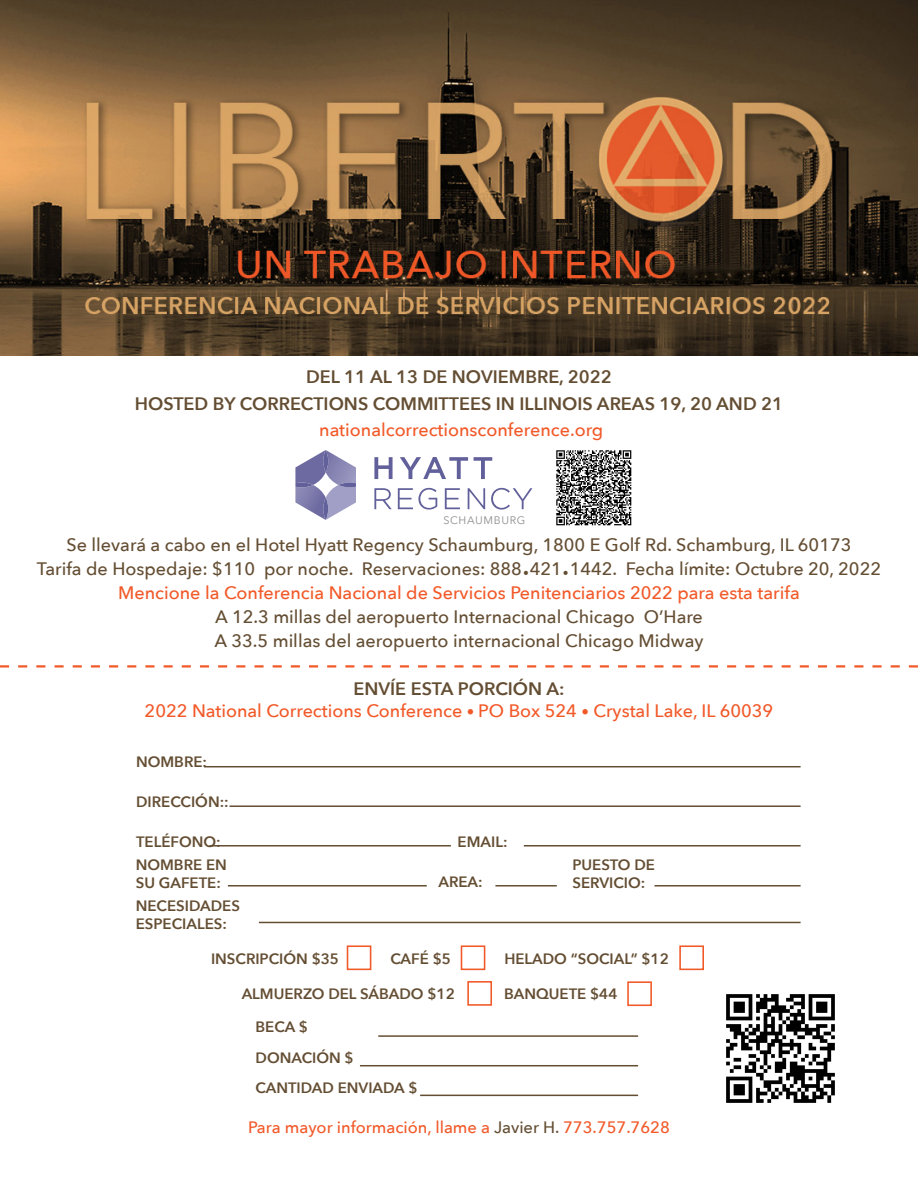
<style>
.page{position:relative;width:918px;height:1188px;background:#fff}
.page>*{position:absolute;margin:0;border:0;box-sizing:border-box;transform-origin:0 0}
.t1{font:500 18px "Avenir Next";color:#644e33}
.t2{font:500 18px "Avenir Next";color:#f25929}
.t3{font:600 18px "Avenir Next";color:#644e33}
.t4{font:500 16.5px "Avenir Next";color:#f25929}
.t5{font:600 15px/18px "Avenir Next";color:#644e33}
.t6{font:10.95px "Avenir Next";letter-spacing:.06em;color:#8b8d90}
.s1{font-size:30px}
.s2{font-size:15px}
.s3{color:#644e33}
</style>
<div class="page">
<img style="left:0;top:0;width:918px;height:355px">
<svg style="left:0;top:665px;width:918px;height:3px"></svg>
<hr style="left:228px;top:885px;width:199px;height:2px;background:#644e33">
<hr style="left:654px;top:885px;width:147px;height:2px;background:#644e33">
<hr style="left:495px;top:885px;width:62px;height:2px;background:#644e33">
<hr style="left:204px;top:766px;width:597px;height:1px;background:#644e33">
<hr style="left:230px;top:805px;width:571px;height:2px;background:#644e33">
<hr style="left:210px;top:845px;width:241px;height:2px;background:#644e33">
<hr style="left:524px;top:845px;width:277px;height:2px;background:#644e33">
<div style="left:347px;top:945px;width:24px;height:25px;border:2px solid #f25929"></div>
<div style="left:467px;top:981px;width:25px;height:25px;border:2px solid #f25929"></div>
<div style="left:627px;top:981px;width:25px;height:25px;border:2px solid #f25929"></div>
<div style="left:461px;top:945px;width:24px;height:25px;border:2px solid #f25929"></div>
<div style="left:679px;top:945px;width:25px;height:25px;border:2px solid #f25929"></div>
<hr style="left:378px;top:1035px;width:260px;height:2px;background:#644e33">
<hr style="left:360px;top:1065px;width:278px;height:1px;background:#644e33">
<hr style="left:420px;top:1095px;width:218px;height:1px;background:#644e33">
<hr style="left:259px;top:922px;width:542px;height:1px;background:#644e33">
<svg style="left:295px;top:450px;width:61px;height:70px"></svg>
<svg style="left:374px;top:488px;width:18px;height:21px"></svg>
<svg style="left:398px;top:488px;width:39px;height:22px"></svg>
<svg style="left:445px;top:488px;width:15px;height:21px"></svg>
<svg style="left:468px;top:488px;width:17px;height:21px"></svg>
<svg style="left:491px;top:488px;width:41px;height:22px"></svg>
<svg style="left:374px;top:457px;width:19px;height:22px"></svg>
<svg style="left:474px;top:457px;width:18px;height:22px"></svg>
<svg style="left:400px;top:457px;width:68px;height:22px"></svg>
<img style="left:556px;top:450px;width:76px;height:76px">
<img style="left:726px;top:994px;width:109px;height:109px">
<p class="t3" style="left:306px;top:362px;width:307px">DEL 11 AL 13 DE NOVIEMBRE, 2022</p>
<p class="t3" style="left:135px;top:388px;width:650px">HOSTED BY CORRECTIONS COMMITTEES IN ILLINOIS AREAS 19, 20 AND 21</p>
<p class="t2" style="left:319px;top:414px;width:285px">nationalcorrectionsconference.org</p>
<p class="t6" style="left:443px;top:510px;width:84px">SCHAUMBURG</p>
<p class="t1" style="left:67px;top:529px;width:786px">Se llevará a cabo en el Hotel Hyatt Regency Schaumburg, 1800 E Golf Rd. Schamburg, IL 60173</p>
<p class="t1" style="left:37px;top:553px;width:846px">Tarifa de Hospedaje: $110 por noche. Reservaciones: 888<span class="s1">.</span>421<span class="s1">.</span>1442. Fecha límite: Octubre 20, 2022</p>
<p class="t2" style="left:118px;top:577px;width:683px">Mencione la Conferencia Nacional de Servicios Penitenciarios 2022 para esta tarifa</p>
<p class="t1" style="left:215px;top:601px;width:489px">A 12.3 millas del aeropuerto Internacional Chicago O’Hare</p>
<p class="t1" style="left:214px;top:625px;width:491px">A 33.5 millas del aeropuerto internacional Chicago Midway</p>
<p class="t3" style="left:353px;top:674px;width:213px">ENVÍE ESTA PORCIÓN A:</p>
<p class="t2" style="left:145px;top:695px;width:630px">2022 National Corrections Conference <span class="s2">•</span> PO Box 524 <span class="s2">•</span> Crystal Lake, IL 60039</p>
<p class="t5" style="left:136px;top:752px;width:73px">NOMBRE:</p>
<p class="t5" style="left:136px;top:792px;width:94px">DIRECCIÓN::</p>
<p class="t5" style="left:136px;top:832px;width:86px">TELÉFONO:</p>
<p class="t5" style="left:458px;top:832px;width:51px">EMAIL:</p>
<p class="t5" style="left:136px;top:855px;width:93px">NOMBRE EN</p>
<p class="t5" style="left:136px;top:873px;width:87px">SU GAFETE:</p>
<p class="t5" style="left:438px;top:873px;width:46px">AREA:</p>
<p class="t5" style="left:136px;top:896px;width:106px">NECESIDADES</p>
<p class="t5" style="left:136px;top:914px;width:93px">ESPECIALES:</p>
<p class="t5" style="left:572px;top:855px;width:84px">PUESTO DE<br>SERVICIO:</p>
<p class="t5" style="left:211px;top:949px;width:130px">INSCRIPCIÓN $35</p>
<p class="t5" style="left:242px;top:985px;width:215px">ALMUERZO DEL SÁBADO $12</p>
<p class="t5" style="left:504px;top:985px;width:115px">BANQUETE $44</p>
<p class="t5" style="left:390px;top:950px;width:62px">CAFÉ $5</p>
<p class="t5" style="left:504px;top:949px;width:166px">HELADO “SOCIAL” $12</p>
<p class="t5" style="left:256px;top:1018px;width:54px">BECA $</p>
<p class="t5" style="left:256px;top:1049px;width:100px">DONACIÓN $</p>
<p class="t5" style="left:256px;top:1078px;width:163px">CANTIDAD ENVIADA $</p>
<p class="t4" style="left:248px;top:1113px;width:423px">Para mayor información, llame a <span class="s3">Javier H.</span> 773.757.7628</p>
</div>
